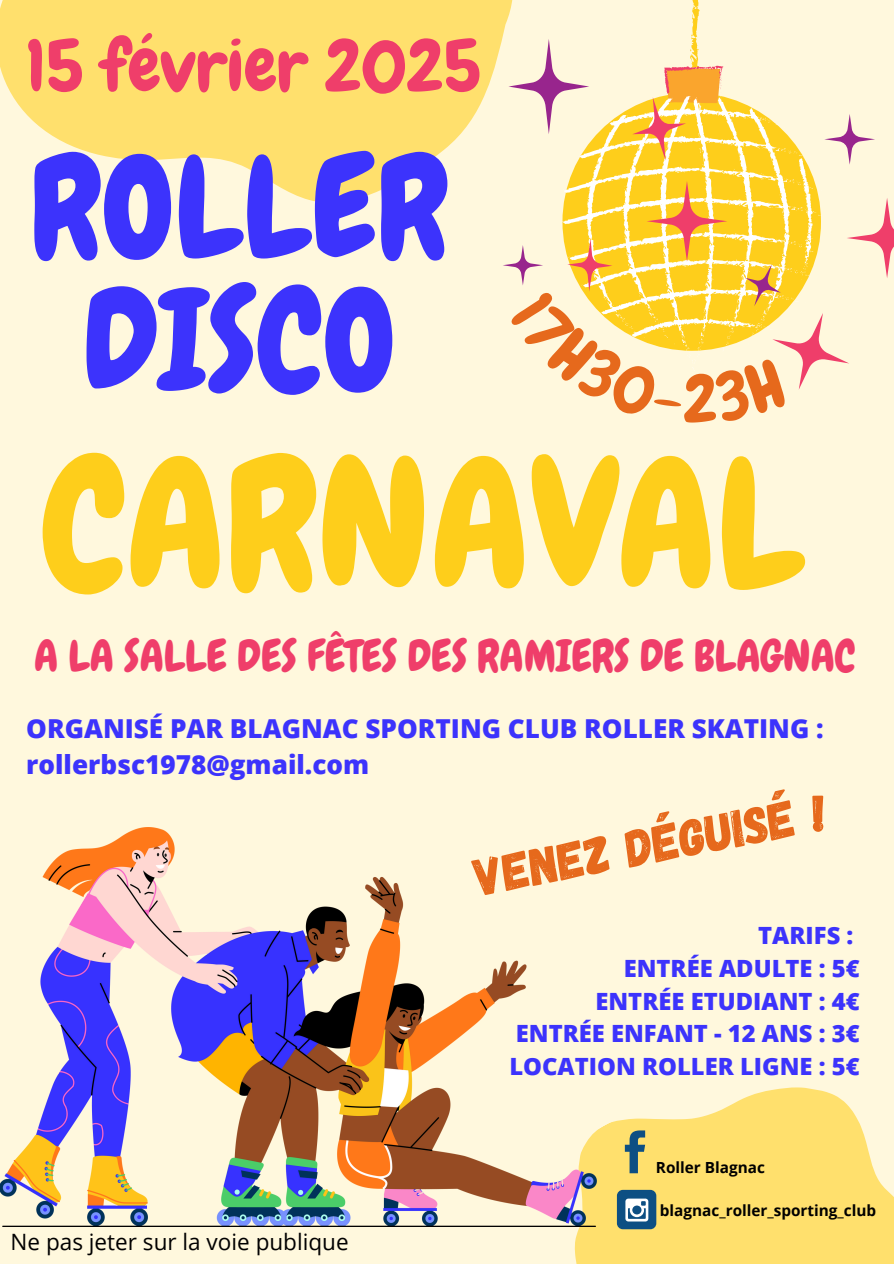
<style>
.page{position:relative;width:894px;height:1264px;background:#fff}
.page>*{position:absolute;margin:0;border:0;box-sizing:border-box;transform-origin:0 0}
.t1{font:178.8px "Chewy";color:#fece1b}
.t2{font:139.35px "Chewy";color:#3c33fc}
.t3{font:72.9px "Chewy";color:#ef3e6a}
.t4{font:52.5px "Gagalin";color:#e6691c}
.t5{font:43.5px "Chewy";color:#ef3e6a}
.t6{font:800 26.1px/36px "Open Sans";color:#3c33fc}
.t7{font:800 23.7px "Open Sans";color:#3c33fc}
.t8{font:22.5px "Open Sans";color:#000}
.t9{font:700 15.3px "Open Sans";color:#000}
</style>
<div class="page">
<div style="left:0;top:0;width:893px;height:1263px;background:#fff8dd"></div>
<svg style="left:523px;top:1087px;width:370px;height:176px;fill:#ffe06d"></svg>
<img style="left:0;top:827px;width:596px;height:399px">
<svg style="left:788px;top:139px;width:105px;height:251px"></svg>
<svg style="left:579px;top:39px;width:295px;height:246px"></svg>
<svg style="left:664px;top:66px;width:59px;height:37px;background:#f9a749"></svg>
<svg style="left:624px;top:1130px;width:21px;height:43px"></svg>
<div style="left:616px;top:1189px;width:40px;height:40px;background:#0d4f83;border-radius:6px"></div>
<svg style="left:625px;top:1198px;width:23px;height:23px"></svg>
<svg style="left:0;top:0;width:579px;height:266px;fill:#ffe06d"></svg>
<svg style="left:508px;top:264px;width:280px;height:107px"></svg>
<h2 class="t3" style="left:26px;top:20px;width:456px">15 février 2025</h2>
<p class="t2" style="left:30px;top:119px;width:419px">ROLLER</p>
<p class="t2" style="left:82px;top:252px;width:315px">DISCO</p>
<h4 class="t1" style="left:42px;top:411px;width:763px">CARNAVAL</h4>
<p class="t5" style="left:34px;top:628px;width:822px">A LA SALLE DES FÊTES DES RAMIERS DE BLAGNAC</p>
<p class="t6" style="left:26px;top:710px;width:798px">ORGANISÉ PAR BLAGNAC SPORTING CLUB ROLLER SKATING : rollerbsc1978@gmail.com</p>
<p class="t4" style="left:468px;top:845px;width:359px;rotate:-11deg">VENEZ DÉGUISÉ !</p>
<p class="t7" style="left:758px;top:919px;width:97px">TARIFS :</p>
<h2 class="t7" style="left:623px;top:951px;width:237px">ENTRÉE ADULTE : 5€</h2>
<h3 class="t7" style="left:595px;top:984px;width:266px">ENTRÉE ETUDIANT : 4€</h3>
<h1 class="t7" style="left:515px;top:1016px;width:345px">ENTRÉE ENFANT - 12 ANS : 3€</h1>
<h6 class="t7" style="left:509px;top:1049px;width:352px">LOCATION ROLLER LIGNE : 5€</h6>
<p class="t8" style="left:11px;top:1226px;width:339px">Ne pas jeter sur la voie publique</p>
<h5 class="t9" style="left:655px;top:1156px;width:110px">Roller Blagnac</h5>
<p class="t9" style="left:659px;top:1199px;width:218px">blagnac_roller_sporting_club</p>
</div>
